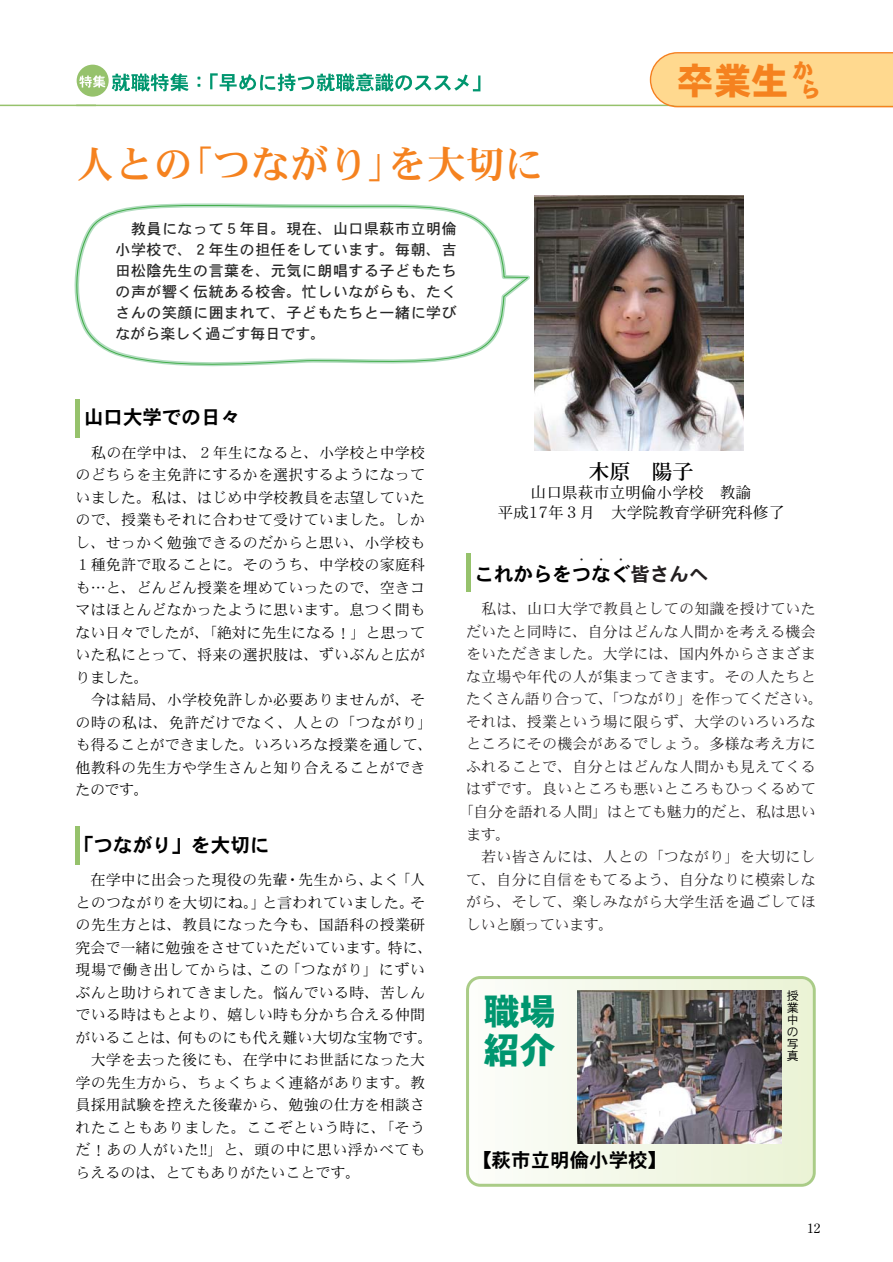
<style>
.page{position:relative;width:893px;height:1262px;background:#fff}
.page>*{position:absolute;margin:0;border:0;box-sizing:border-box;transform-origin:0 0}
.t1{font:39px "DFPHS Mincho CID W7";color:#f5821f}
.t2{font:37.5px "DFPHS Gothic CID W9";color:#f5821f}
.t3{font:36px/39px "DFPHS Gothic CID W9";color:#00966f}
.t4{font:21px "DFPHS Mincho CID W5";color:#000}
.t5{font:21px "DFPHS Gothic CID W9";color:#f5821f}
.t6{font:19.5px "DFPHS Gothic CID W7";color:#000}
.t7{font:15.75px/19.5px "DFPHS Mincho CID W3";color:#000;text-align:center}
.t8{font:15px/22.5px "DFPHS Mincho CID W3";letter-spacing:.015em;color:#000;text-align:justify}
.t9{font:15px "DFPHS Mincho CID W3";letter-spacing:.015em;color:#231f20}
.t10{font:15px/21px "DFPHS Gothic CID W5";letter-spacing:.035em;color:#262626;text-align:justify}
.t11{font:15px "DFPHS Mincho CID W3";letter-spacing:.035em;color:#000}
.t12{font:15px "DFPHS Mincho CID W3";letter-spacing:-.02em;color:#231f20}
.t13{font:15px "DFPHS Mincho CID W3";letter-spacing:-.01em;color:#231f20}
.t14{font:15px "DFPHS Mincho CID W3";letter-spacing:.04em;color:#000}
.t15{font:13.2px "Ryumin";color:#000}
.t16{font:12px/12px "DFPHS Gothic CID W3";color:#000;text-align:justify}
.t17{font:9.75px "DFPHS Mincho CID W9";color:#231f20}
.s1{color:#231f20}
</style>
<div class="page">
<img style="left:535px;top:196px;width:208px;height:255px">
<hr style="left:0;top:105px;width:95px;height:1px;background:#96c26c">
<hr style="left:76px;top:105px;width:816px;height:1px;background:#96c26c">
<div style="left:77px;top:65px;width:32px;height:32px;background:#96c26c;border-radius:50%"></div>
<svg style="left:79px;top:75px;width:27px;height:13px"></svg>
<svg style="left:112px;top:73px;width:77px;height:19px"></svg>
<svg style="left:197px;top:77px;width:3px;height:10px"></svg>
<svg style="left:210px;top:73px;width:270px;height:19px"></svg>
<div style="left:469px;top:979px;width:343px;height:204px;background:linear-gradient(to right,#fbfcf9,#e5edd1);border-radius:11px"></div>
<div style="left:466px;top:976px;width:349px;height:210px;border:3px solid #aacc87;border-radius:13px"></div>
<img style="left:577px;top:990px;width:204px;height:153px">
<div style="left:75px;top:400px;width:5px;height:38px;background:#96c26c"></div>
<hr style="left:466px;top:553px;width:4px;height:38px;background:#96c26c">
<div style="left:75px;top:826px;width:5px;height:38px;background:#96c26c"></div>
<svg style="left:74px;top:203px;width:455px;height:164px"></svg>
<svg style="left:649px;top:52px;width:243px;height:55px;background:#fed58d"></svg>
<h1 class="t1" style="left:75px;top:149px;width:469px">人との「つながり」を大切に</h1>
<p class="t10" style="left:115px;top:220px;width:343px;text-indent:16px">教員になって５年目。現在、山口県萩市立明倫小学校で、２年生の担任をしています。毎朝、吉田松陰先生の言葉を、元気に朗唱する子どもたちの声が響く伝統ある校舎。忙しいながらも、たくさんの笑顔に囲まれて、子どもたちと一緒に学びながら楽しく過ごす毎日です。</p>
<h2 class="t2" style="left:676px;top:66px;width:139px">卒業生<sup>か</sup></h2>
<h3 class="t5" style="left:800px;top:81px;width:22px">ら</h3>
<h3 class="t6" style="left:84px;top:409px;width:157px">山口大学での日々</h3>
<p class="t8" style="left:75px;top:443px;width:351px;text-indent:16px">私の在学中は、２年生になると、小学校と中学校のどちらを主免許にするかを選択するようになっていました。私は、はじめ中学校教員を志望していたので、授業もそれに合わせて受けていました。しかし、せっかく勉強できるのだからと思い、小学校も１種免許で取ることに。そのうち、中学校の家庭科も…と、どんどん授業を埋めていったので、空きコマはほとんどなかったように思います。息つく間もない日々でしたが、「絶対に先生になる！」と思っていた私にとって、将来の選択肢は、ずいぶんと広がりました。</p>
<p class="t8" style="left:75px;top:690px;width:359px;text-align:left;text-indent:15px">今は結局、小学校免許しか必要ありませんが、その時の私は、免許だけでなく、人との「つながり」も得ることができました。いろいろな授業を通して、他教科の先生方や学生さんと知り合えることができたのです。</p>
<h3 class="t6" style="left:74px;top:837px;width:196px">「つながり」を大切に</h3>
<p class="t8" style="left:91px;top:870px;width:336px">在学中に出会った現役の先輩・先生から、よく「人</p>
<p class="t8" style="left:75px;top:893px;width:351px">とのつながりを大切にね。」と言われていました。そ</p>
<p class="t8" style="left:75px;top:915px;width:351px">の先生方とは、教員になった今も、国語科の授業研</p>
<p class="t8" style="left:75px;top:938px;width:359px">究会で一緒に勉強をさせていただいています。特に、</p>
<p class="t14" style="left:75px;top:964px;width:351px">現場で働き出してからは、この「つながり」にずい</p>
<p class="t8" style="left:75px;top:983px;width:351px">ぶんと助けられてきました。悩んでいる時、苦しん</p>
<p class="t8" style="left:75px;top:1005px;width:351px">でいる時はもとより、嬉しい時も分かち合える仲間</p>
<p class="t8" style="left:75px;top:1028px;width:359px">がいることは、何ものにも代え難い大切な宝物です。</p>
<p class="t8" style="left:91px;top:1050px;width:336px">大学を去った後にも、在学中にお世話になった大</p>
<p class="t8" style="left:75px;top:1073px;width:351px">学の先生方から、ちょくちょく連絡があります。教</p>
<p class="t8" style="left:75px;top:1095px;width:351px">員採用試験を控えた後輩から、勉強の仕方を相談さ</p>
<p class="t11" style="left:75px;top:1121px;width:351px">れたこともありました。ここぞという時に、「そう</p>
<p class="t11" style="left:75px;top:1144px;width:351px">だ！あの人がいた!!」と、頭の中に思い浮かべても</p>
<p class="t8" style="left:75px;top:1163px;width:286px">らえるのは、とてもありがたいことです。</p>
<h3 class="t4" style="left:588px;top:463px;width:106px">木原　陽子</h3>
<p class="t7" style="left:497px;top:484px;width:288px">山口県萩市立明倫小学校　教諭<br>平成17年３月　大学院教育学研究科修了</p>
<p class="t17" style="left:577px;top:555px;width:50px">・・・</p>
<h3 class="t6" style="left:474px;top:566px;width:235px">これからをつなぐ<span class="s1">皆さんへ</span></h3>
<p class="t9" style="left:481px;top:603px;width:336px">私は、山口大学で教員としての知識を授けていた</p>
<p class="t9" style="left:466px;top:625px;width:351px">だいたと同時に、自分はどんな人間かを考える機会</p>
<p class="t9" style="left:466px;top:648px;width:351px">をいただきました。大学には、国内外からさまざま</p>
<p class="t9" style="left:466px;top:670px;width:351px">な立場や年代の人が集まってきます。その人たちと</p>
<p class="t12" style="left:466px;top:693px;width:359px">たくさん語り合って、「つながり」を作ってください。</p>
<p class="t9" style="left:466px;top:715px;width:351px">それは、授業という場に限らず、大学のいろいろな</p>
<p class="t9" style="left:466px;top:738px;width:351px">ところにその機会があるでしょう。多様な考え方に</p>
<p class="t9" style="left:466px;top:760px;width:351px">ふれることで、自分とはどんな人間かも見えてくる</p>
<p class="t9" style="left:466px;top:783px;width:351px">はずです。良いところも悪いところもひっくるめて</p>
<p class="t13" style="left:458px;top:805px;width:358px">「自分を語れる人間」はとても魅力的だと、私は思い</p>
<p class="t9" style="left:466px;top:828px;width:46px">ます。</p>
<p class="t9" style="left:481px;top:850px;width:336px">若い皆さんには、人との「つながり」を大切にし</p>
<p class="t9" style="left:466px;top:873px;width:351px">て、自分に自信をもてるよう、自分なりに模索しな</p>
<p class="t9" style="left:466px;top:895px;width:351px">がら、そして、楽しみながら大学生活を過ごしてほ</p>
<p class="t12" style="left:466px;top:918px;width:149px">しいと願っています。</p>
<h3 class="t3" style="left:484px;top:996px;width:73px">職場紹介</h3>
<h3 class="t6" style="left:472px;top:1152px;width:196px">【萩市立明倫小学校】</h3>
<p class="t16" style="left:786px;top:991px;width:13px">授業中の写真</p>
<p class="t15" style="left:807px;top:1223px;width:15px">12</p>
</div>
